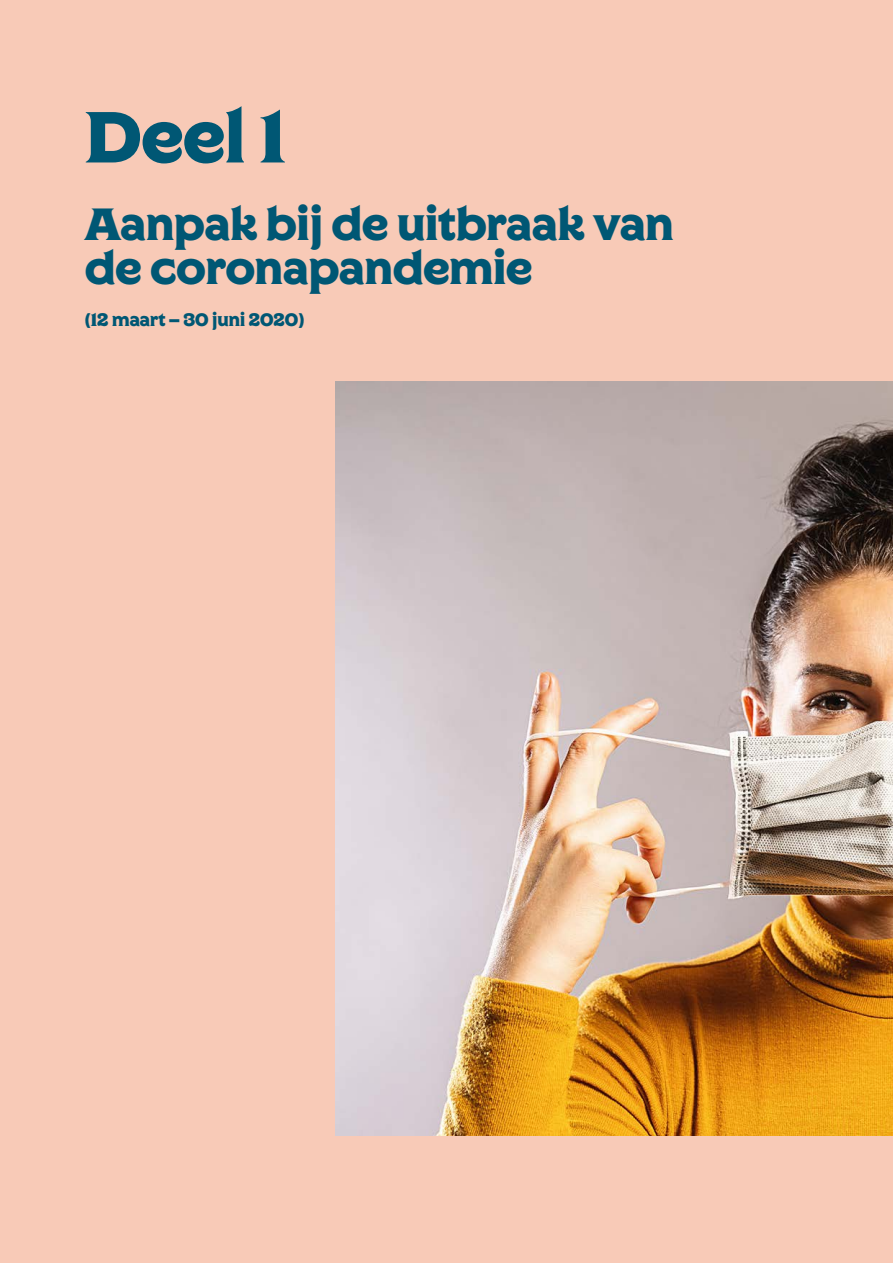
<style>
.page{position:relative;width:893px;height:1263px;background:#f8cab7}
.page>*{position:absolute;margin:0;border:0;box-sizing:border-box;transform-origin:0 0}
.t1{font:72px "Regina Black Solid";color:#005774}
.t2{font:45px/43.5px "Regina Black Solid";color:#005774}
.t3{font:18px "Regina Black Solid";color:#005774}
</style>
<div class="page">
<img style="left:336px;top:381px;width:557px;height:754px">
<p class="t1" style="left:85px;top:95px;width:202px">Deel 1</p>
<p class="t2" style="left:85px;top:203px;width:590px">Aanpak bij de uitbraak van de coronapandemie</p>
<p class="t3" style="left:85px;top:309px;width:221px">(12 maart – 30 juni 2020)</p>
</div>
